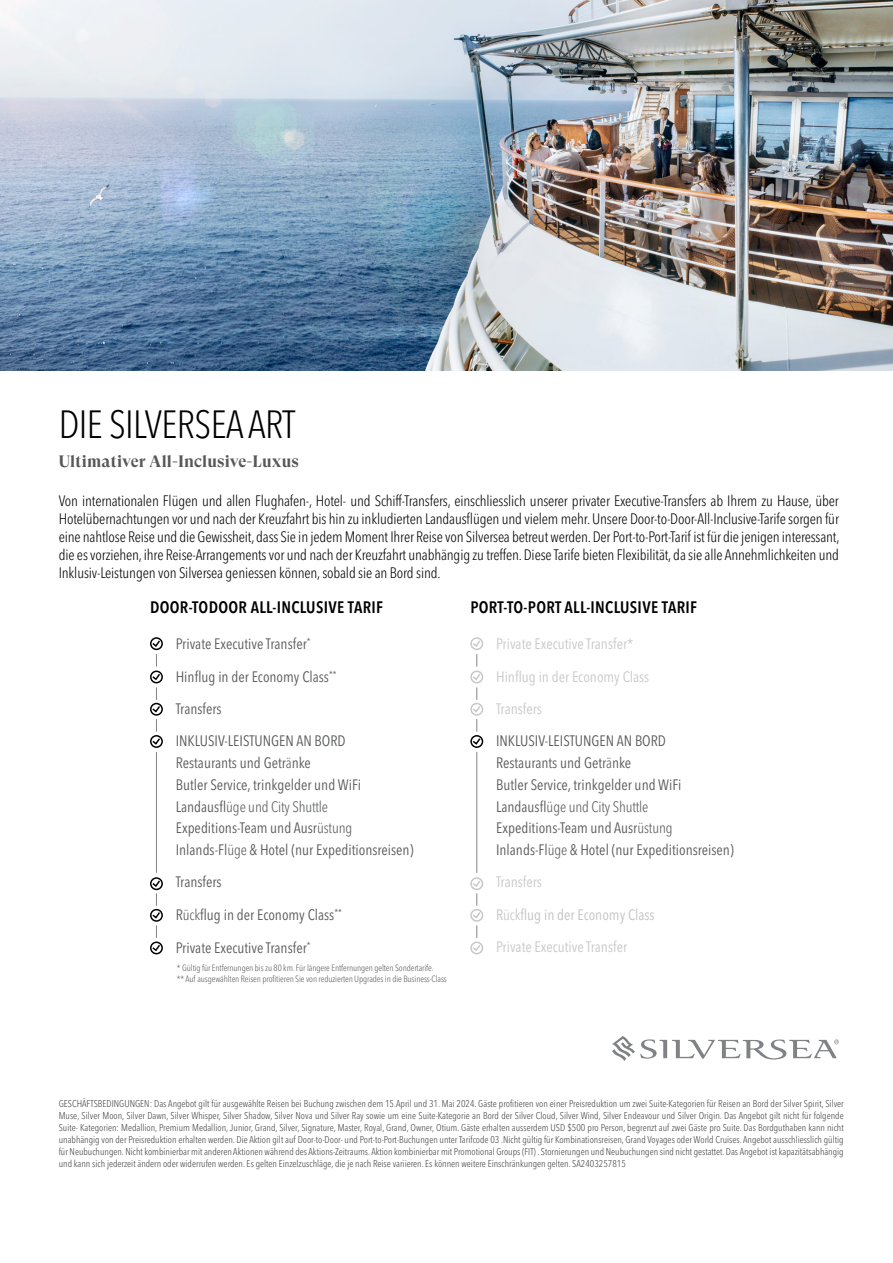
<style>
.page{position:relative;width:893px;height:1263px;background:#fff}
.page>*{position:absolute;margin:0;border:0;box-sizing:border-box;transform-origin:0 0}
.t1{font:300 condensed 39px "Avenir Next LT Pro";letter-spacing:-.015em;color:#000}
.t2{font:600 condensed 16.5px "Avenir Next LT Pro";letter-spacing:.02em;color:#000}
.t3{font:700 16.5px "GT Super Display";letter-spacing:.01em;color:#58585a}
.t4{font:300 condensed 15px/18px "Avenir Next LT Pro";letter-spacing:-.01em;color:#000;text-align:justify}
.t5{font:condensed 15px/21.8px "Avenir Next LT Pro";color:#58595b}
.t6{font:condensed 15px/32.4px "Avenir Next LT Pro";color:#c7c8ca}
.t7{font:300 condensed 9.75px/12px "Avenir Next LT Pro";color:#414042;text-align:justify}
.t8{font:300 condensed 9px/10.8px "Avenir Next LT Pro";letter-spacing:-.01em;color:#58595b}
.s1{font-weight:300}
.s2{color:#c0c2c4}
.s3{font-weight:300;color:#c0c2c4}
</style>
<div class="page">
<svg style="left:612px;top:1036px;width:227px;height:25px"></svg>
<img style="left:0;top:0;width:893px;height:370px">
<div style="left:470px;top:637px;width:13px;height:13px;border:2px solid #c7c8ca;border-radius:50%"></div>
<svg style="left:471px;top:639px;width:11px;height:9px"></svg>
<div style="left:150px;top:637px;width:13px;height:13px;border:2px solid #000;border-radius:50%"></div>
<svg style="left:151px;top:639px;width:11px;height:9px"></svg>
<div style="left:470px;top:670px;width:13px;height:13px;border:2px solid #c7c8ca;border-radius:50%"></div>
<svg style="left:471px;top:672px;width:11px;height:9px"></svg>
<div style="left:150px;top:670px;width:13px;height:13px;border:2px solid #000;border-radius:50%"></div>
<svg style="left:151px;top:672px;width:11px;height:9px"></svg>
<div style="left:470px;top:703px;width:13px;height:13px;border:2px solid #c7c8ca;border-radius:50%"></div>
<div style="left:150px;top:703px;width:13px;height:13px;border:2px solid #000;border-radius:50%"></div>
<div style="left:470px;top:735px;width:13px;height:13px;border:2px solid #000;border-radius:50%"></div>
<svg style="left:471px;top:737px;width:11px;height:9px"></svg>
<div style="left:150px;top:735px;width:13px;height:13px;border:2px solid #000;border-radius:50%"></div>
<svg style="left:151px;top:737px;width:11px;height:9px"></svg>
<div style="left:470px;top:877px;width:13px;height:13px;border:2px solid #c7c8ca;border-radius:50%"></div>
<div style="left:150px;top:877px;width:13px;height:13px;border:2px solid #000;border-radius:50%"></div>
<div style="left:470px;top:909px;width:13px;height:13px;border:2px solid #c7c8ca;border-radius:50%"></div>
<div style="left:150px;top:909px;width:13px;height:13px;border:2px solid #000;border-radius:50%"></div>
<div style="left:470px;top:941px;width:13px;height:13px;border:2px solid #c7c8ca;border-radius:50%"></div>
<div style="left:150px;top:941px;width:13px;height:13px;border:2px solid #000;border-radius:50%"></div>
<svg style="left:476px;top:654px;width:1px;height:12px"></svg>
<svg style="left:156px;top:654px;width:1px;height:12px"></svg>
<svg style="left:471px;top:879px;width:11px;height:73px"></svg>
<svg style="left:151px;top:879px;width:11px;height:73px"></svg>
<svg style="left:471px;top:687px;width:11px;height:44px"></svg>
<svg style="left:151px;top:687px;width:11px;height:44px"></svg>
<hr style="left:476px;top:752px;width:1px;height:121px;background:#808285">
<hr style="left:156px;top:752px;width:1px;height:121px;background:#808285">
<h1 class="t1" style="left:59px;top:401px;width:238px">DIE SILVERSEA ART</h1>
<h2 class="t3" style="left:59px;top:452px;width:242px">Ultimativer All-Inclusive-Luxus</h2>
<p class="t4" style="left:59px;top:492px;width:782px">Von internationalen Flügen und allen Flughafen-, Hotel- und Schiff-Transfers, einschliesslich unserer privater Executive-Transfers ab Ihrem zu Hause, über Hotelübernachtungen vor und nach der Kreuzfahrt bis hin zu inkludierten Landausflügen und vielem mehr. Unsere Door-to-Door-All-Inclusive-Tarife sorgen für eine nahtlose Reise und die Gewissheit, dass Sie in jedem Moment Ihrer Reise von Silversea betreut werden. Der Port-to-Port-Tarif ist für die jenigen interessant, die es vorziehen, ihre Reise-Arrangements vor und nach der Kreuzfahrt unabhängig zu treffen. Diese Tarife bieten Flexibilität, da sie alle Annehmlichkeiten und Inklusiv-Leistungen von Silversea geniessen können, sobald sie an Bord sind.</p>
<h2 class="t2" style="left:150px;top:597px;width:235px">DOOR-TODOOR ALL-INCLUSIVE TARIF</h2>
<h2 class="t2" style="left:470px;top:597px;width:228px">PORT-TO-PORT ALL-INCLUSIVE TARIF</h2>
<h3 class="t6" style="left:496px;top:628px;width:155px">Private Executive Transfer*<br>Hinflug in der Economy Class<br>Transfers</h3>
<h3 class="t5" style="left:496px;top:730px;width:239px">INKLUSIV-LEISTUNGEN AN BORD<br>Restaurants und Getr<span class="s1">ä</span>nke<br>Butler Service, trinkgelder und WiFi Landausfl<span class="s1">üge und City Shuttle </span>Expeditions-Team und Ausr<span class="s1">üstung </span>Inlands-Fl<span class="s1">üge</span> &amp; Hotel (nur Expeditionsreisen)</h3>
<h3 class="t6" style="left:496px;top:866px;width:160px">Transfers<br><span class="s2">R</span><span class="s3">ück</span><span class="s2">flug in der Economy Class<br></span>Private Executive Transfer</h3>
<h3 class="t5" style="left:176px;top:628px;width:172px;line-height:32.4px">Private Executive Transfer<sup>*<br></sup>Hinflug in der Economy Class<sup>**<br></sup>Transfers<br>INKLUSIV-LEISTUNGEN AN BORD</h3>
<h3 class="t5" style="left:176px;top:752px;width:239px">Restaurants und Getr<span class="s1">ä</span>nke<br>Butler Service, trinkgelder und WiFi Landausfl<span class="s1">üge und City Shuttle </span>Expeditions-Team und Ausr<span class="s1">üstung </span>Inlands-Fl<span class="s1">üge</span> &amp; Hotel (nur Expeditionsreisen)</h3>
<h3 class="t5" style="left:176px;top:866px;width:168px;line-height:32.4px">Transfers<br>R<span class="s1">ück</span>flug in der Economy Class<sup>**</sup></h3>
<h3 class="t5" style="left:176px;top:937px;width:136px">Private Executive Transfer<sup>*</sup></h3>
<p class="t8" style="left:177px;top:962px;width:272px">* Gültig für Entfernungen bis zu 80 km. Für längere Entfernungen gelten Sondertarife.<br>** Auf ausgewählten Reisen profitieren Sie von reduzierten Upgrades in die Business-Class</p>
<p class="t7" style="left:59px;top:1098px;width:787px">GESCHÄFTSBEDINGUNGEN: Das Angebot gilt für ausgewählte Reisen bei Buchung zwischen dem 15.April und 31. Mai 2024. Gäste profitieren von einer Preisreduktion um zwei Suite-Kategorien für Reisen an Bord der Silver Spirit, Silver Muse, Silver Moon, Silver Dawn, Silver Whisper, Silver Shadow, Silver Nova und Silver Ray sowie um eine Suite-Kategorie an Bord der Silver Cloud, Silver Wind, Silver Endeavour und Silver Origin. Das Angebot gilt nicht für folgende Suite- Kategorien: Medallion, Premium Medallion, Junior, Grand, Silver, Signature, Master, Royal, Grand, Owner, Otium. Gäste erhalten ausserdem USD $500 pro Person, begrenzt auf zwei Gäste pro Suite. Das Bordguthaben kann nicht unabhängig von der Preisreduktion erhalten werden. Die Aktion gilt auf Door-to-Door- und Port-to-Port-Buchungen unter Tarifcode 03 .Nicht gültig für Kombinationsreisen, Grand Voyages oder World Cruises. Angebot ausschliesslich gültig für Neubuchungen. Nicht kombinierbar mit anderen Aktionen während des Aktions-Zeitraums. Aktion kombinierbar mit Promotional Groups (FIT) . Stornierungen und Neubuchungen sind nicht gestattet. Das Angebot ist kapazitätsabhängig und kann sich jederzeit ändern oder widerrufen werden. Es gelten Einzelzuschläge, die je nach Reise variieren. Es können weitere Einschränkungen gelten. SA2403257815</p>
</div>
